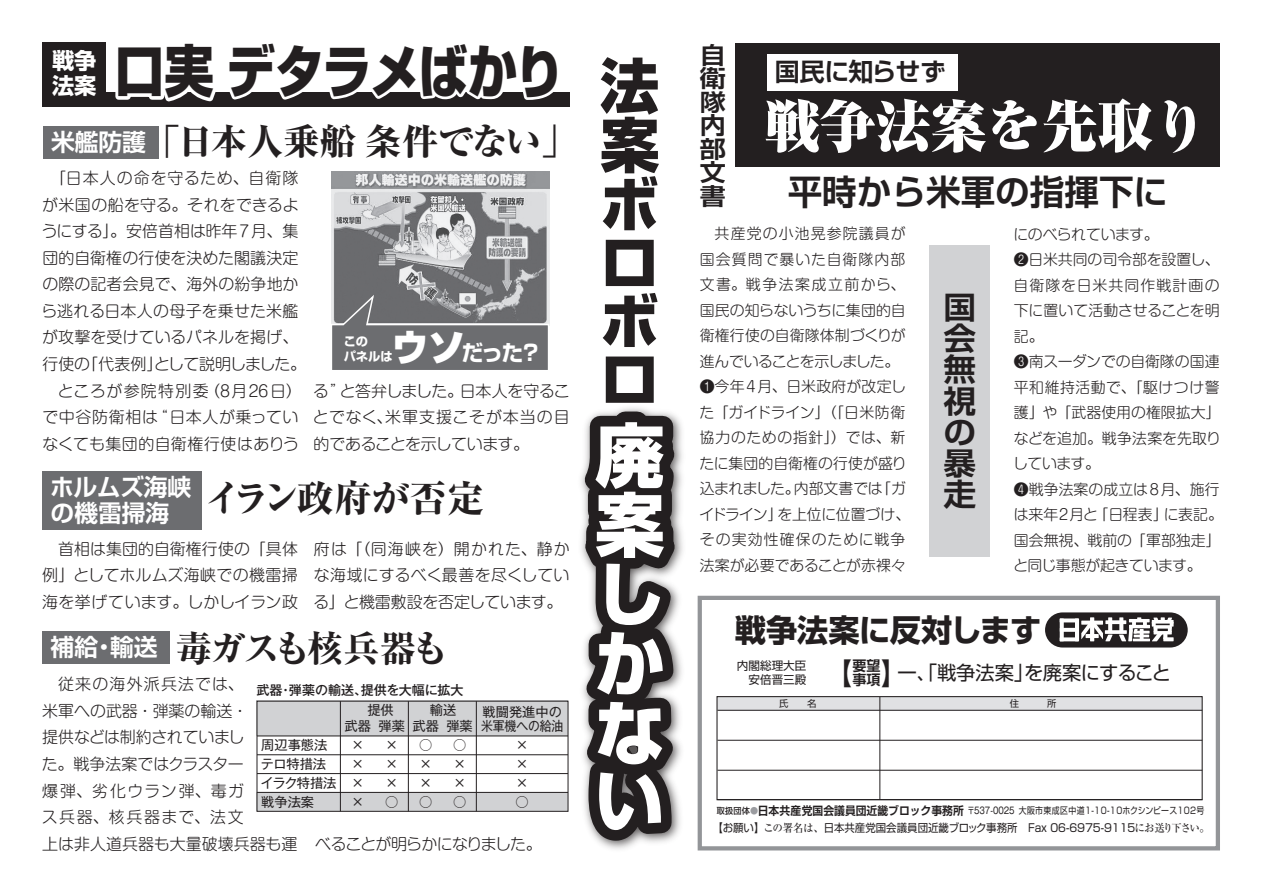
<style>
.page{position:relative;width:1263px;height:893px;background:#fff}
.page>*{position:absolute;margin:0;border:0;box-sizing:border-box;transform-origin:0 0}
.t1{font:800 69.6px/69.2px "Shin Go Pr 5";color:#fff;text-align:justify}
.t2{font:800 59.4px/58.8px "Shin Go Pr 5";color:#231f20;text-align:justify}
.t3{font:800 56.85px "Shin Go Pr 5";letter-spacing:-.03em;color:#231f20;scale:.88 1}
.t4{font:900 55.5px "Ryumin Pr 5";color:#fff}
.t5{font:800 37.5px "Ryumin Pr 5";color:#231f20}
.t6{font:800 36.3px "Ryumin Pr 5";letter-spacing:-.08em;color:#231f20}
.t7{font:800 36.3px "Ryumin Pr 5";color:#231f20}
.t8{font:700 34.65px "Shin Go Pr 5 De";color:#231f20}
.t9{font:700 31.2px "Shin Go Pr 5";letter-spacing:-.015em;color:#231f20}
.t10{font:700 31.2px/31.2px "Shin Go Pr 5 De";color:#231f20;text-align:justify;scale:1.05 1}
.t11{font:700 24.9px "Shin Go Pr 5 De";letter-spacing:-.03em;color:#231f20}
.t12{font:700 23.7px/26.1px "Shin Go Pr 5 De";color:#fff}
.t13{font:700 23.4px/23.4px "Shin Go Pr 5 De";color:#231f20;text-align:justify;scale:1.11 1}
.t14{font:700 22.2px/25px "Shin Go Pr 5";color:#fff}
.t15{font:700 21.9px "Shin Go Pr 5";color:#fff}
.t16{font:19.35px "Shin Go Pr 5";letter-spacing:-.03em;color:#231f20}
.t17{font:300 15.9px/26.5px "Shin M Go Pro";letter-spacing:.005em;color:#231f20;text-align:justify}
.t18{font:300 15.9px "Shin M Go Pro";letter-spacing:-.055em;color:#231f20}
.t19{font:300 14.85px/25.5px "Shin M Go Pro";color:#231f20}
.t20{font:700 14.1px "Shin Go Pr 5 De";color:#231f20}
.t21{font:13.2px/18.9px "Gothic MB101 Pr 5";color:#231f20;text-align:center}
.t22{font:500 13.05px "Gothic MB101 Pr 5";color:#231f20}
.t23{font:700 12.3px/14.7px "Shin Go Pr 5";color:#fff}
.t24{font:11.55px/14px "Shin Go Pr 5";color:#231f20}
.t25{font:11.1px "Shin Go Pr 5";color:#231f20;scale:.94 1}
.t26{font:9.3px "Shin Go Pr 5";letter-spacing:.05em;color:#231f20;scale:.85 1}
.t27{font:9.3px "Shin Go Pr 5";letter-spacing:.05em;color:#231f20}
.s1{font-size:56.7px}
.s2{font-weight:900;font-size:36.6px}
.s3{font-size:28.05px}
.s4{font-family:"Shin Go Pr 5 De";font-weight:700;font-size:28.05px}
.s5{font-weight:500;font-size:8.55px}
.s6{font-weight:500;font-size:8.55px;color:#9b9ca0}
.s7{font-family:"Shin Go Pr 5 De";font-weight:700;font-size:11.55px}
.s8{font-family:"Gothic MB101 Pr 5"}
.s9{font-family:"Ryumin Pr 5";font-weight:500}
</style>
<div class="page">
<div style="left:43px;top:92px;width:527px;height:14px;background:#231f20"></div>
<div style="left:43px;top:43px;width:63px;height:57px;background:#231f20"></div>
<div style="left:736px;top:43px;width:484px;height:123px;background:#231f20"></div>
<svg style="left:528px;top:407px;width:225px;height:444px"></svg>
<svg style="left:115px;top:92px;width:438px;height:10px"></svg>
<div style="left:43px;top:126px;width:115px;height:33px;background:#6c6d70"></div>
<div style="left:43px;top:471px;width:159px;height:58px;background:#6c6d70"></div>
<div style="left:767px;top:54px;width:190px;height:37px;background:#fff"></div>
<div style="left:43px;top:631px;width:127px;height:33px;background:#6c6d70"></div>
<div style="left:257px;top:701px;width:311px;height:35px;background:#d1d2d4"></div>
<div style="left:257px;top:792px;width:311px;height:19px;background:#d1d2d4"></div>
<div style="left:257px;top:701px;width:311px;height:111px;border:1px solid #231f20"></div>
<hr style="left:257px;top:735px;width:311px;height:1px;background:#231f20">
<hr style="left:257px;top:754px;width:311px;height:1px;background:#231f20">
<hr style="left:257px;top:773px;width:311px;height:1px;background:#231f20">
<hr style="left:257px;top:792px;width:311px;height:1px;background:#231f20">
<hr style="left:340px;top:701px;width:1px;height:110px;background:#231f20">
<hr style="left:408px;top:701px;width:1px;height:110px;background:#231f20">
<hr style="left:476px;top:701px;width:1px;height:110px;background:#231f20">
<div style="left:929px;top:245px;width:61px;height:312px;background:#d1d2d4"></div>
<div style="left:698px;top:596px;width:522px;height:254px;border:4px solid #939598"></div>
<div style="left:1045px;top:612px;width:143px;height:35px;background:#231f20;border-radius:18px"></div>
<svg style="left:1060px;top:618px;width:4px;height:23px"></svg>
<svg style="left:1105px;top:620px;width:21px;height:4px"></svg>
<svg style="left:1105px;top:630px;width:22px;height:4px"></svg>
<svg style="left:1060px;top:618px;width:18px;height:4px"></svg>
<svg style="left:1060px;top:628px;width:18px;height:4px"></svg>
<svg style="left:1060px;top:637px;width:18px;height:4px"></svg>
<hr style="left:1075px;top:618px;width:4px;height:23px;background:#fff">
<svg style="left:1081px;top:618px;width:31px;height:23px"></svg>
<svg style="left:1119px;top:617px;width:54px;height:24px"></svg>
<div style="left:717px;top:697px;width:485px;height:13px;background:#e0e1e3"></div>
<div style="left:716px;top:696px;width:487px;height:104px;border:1px solid #231f20"></div>
<hr style="left:717px;top:770px;width:485px;height:1px;background:#231f20">
<hr style="left:717px;top:740px;width:485px;height:1px;background:#231f20">
<hr style="left:717px;top:799px;width:485px;height:1px;background:#231f20">
<hr style="left:717px;top:710px;width:485px;height:1px;background:#231f20">
<hr style="left:880px;top:697px;width:1px;height:102px;background:#231f20">
<img style="left:331px;top:172px;width:218px;height:121px">
<svg style="left:331px;top:293px;width:219px;height:77px;background:#77787b"></svg>
<h3 class="t14" style="left:52px;top:47px;width:46px">戦争法案</h3>
<h3 class="t3" style="left:115px;top:26px;width:512px"><span class="s1">口実</span>デタラメばかり</h3>
<h3 class="t12" style="left:51px;top:127px;width:97px">米艦防護</h3>
<h3 class="t7" style="left:144px;top:113px;width:435px">「日本人乗船条件でない」</h3>
<p class="t17" style="left:42px;top:163px;width:266px;text-align:left">　「日本人の命を守るため、自衛隊が米国の船を守る。それをできるようにする」。安倍首相は昨年 7月、集団的自衛権の行使を決めた閣議決定の際の記者会見で、海外の紛争地から逃れる日本人の母子を乗せた米艦が攻撃を受けているパネルを掲げ、行使の「代表例」として説明しました。　ところが参院特別委（８月26日）で中谷防衛相は“日本人が乗っていなくても集団的自衛権行使はありう</p>
<p class="t23" style="left:344px;top:333px;width:51px">この<br>パネルは</p>
<h3 class="t15" style="left:392px;top:335px;width:151px"><span class="s2">ウソ</span>だった？</h3>
<p class="t17" style="left:313px;top:376px;width:258px">る”と答弁しました。日本人を守ることでなく、米軍支援こそが本当の目的であることを示しています。</p>
<h3 class="t12" style="left:50px;top:471px;width:143px">ホルムズ海峡の機雷掃海</h3>
<h3 class="t5" style="left:204px;top:468px;width:282px">イラン政府が否定</h3>
<p class="t17" style="left:42px;top:533px;width:257px">　首相は集団的自衛権行使の「具体例」としてホルムズ海峡での機雷掃海を挙げています。しかしイラン政</p>
<p class="t17" style="left:313px;top:533px;width:258px">府は「（同海峡を）開かれた、静かな海域にするべく最善を尽くしている」と機雷敷設を否定しています。</p>
<h3 class="t6" style="left:51px;top:620px;width:400px"><sup>補給・輸送</sup> 毒ガスも核兵器も</h3>
<p class="t17" style="left:42px;top:669px;width:257px;text-align:left">　従来の海外派兵法では、<br>米軍への武器・弾薬の輸送・<br>提供などは制約されていまし<br>た。戦争法案ではクラスター<br>爆弾、劣化ウラン弾、毒ガ<br>ス兵器、核兵器まで、法文<br>上は非人道兵器も大量破壊兵器も運</p>
<p class="t22" style="left:256px;top:679px;width:209px">武器・弾薬の輸送、提供を大幅に拡大</p>
<p class="t21" style="left:367px;top:700px;width:28px">提供</p>
<p class="t21" style="left:430px;top:700px;width:28px">輸送</p>
<p class="t21" style="left:481px;top:704px;width:84px;line-height:14px;text-align:left">戦闘発進中の米軍機への給油</p>
<p class="t21" style="left:344px;top:716px;width:28px">武器× × × ×</p>
<p class="t21" style="left:378px;top:716px;width:28px">弾薬× × × ○</p>
<p class="t21" style="left:412px;top:716px;width:28px">武器○ × × ○</p>
<p class="t21" style="left:446px;top:716px;width:28px">弾薬○ × × ○</p>
<p class="t21" style="left:261px;top:734px;width:77px;text-align:left">周辺事態法テロ特措法イラク特措法戦争法案</p>
<p class="t21" style="left:516px;top:735px;width:15px;text-align:justify">× × × ○</p>
<p class="t18" style="left:315px;top:831px;width:228px">べることが明らかになりました。</p>
<h2 class="t2" style="left:600px;top:52px;width:60px">法案ボロボロ</h2>
<h1 class="t1" style="left:595px;top:416px;width:71px">廃案しかない</h1>
<h3 class="t13" style="left:700px;top:41px;width:25px">自衛隊内部文書</h3>
<h3 class="t11" style="left:775px;top:51px;width:172px">国民に知らせず</h3>
<h3 class="t4" style="left:764px;top:82px;width:445px">戦争法案を先取り</h3>
<h3 class="t8" style="left:788px;top:163px;width:382px">平時から米軍の指揮下に</h3>
<p class="t19" style="left:699px;top:219px;width:212px">　共産党の小池晃参院議員が国会質問で暴いた自衛隊内部文書。戦争法案成立前から、国民の知らないうちに集団的自衛権行使の自衛隊体制づくりが進んでいることを示しました。<br>❶今年 4月、日米政府が改定した「ガイドライン」（「日米防衛協力のための指針」）では、新たに集団的自衛権の行使が盛り込まれました。内部文書では「ガイドライン」を上位に位置づけ、その実効性確保のために戦争法案が必要であることが赤裸々</p>
<p class="t19" style="left:1013px;top:220px;width:211px">にのべられています。<br>❷日米共同の司令部を設置し、自衛隊を日米共同作戦計画の下に置いて活動させることを明記。<br>❸南スーダンでの自衛隊の国連平和維持活動で、「駆けつけ警護」や「武器使用の権限拡大」などを追加。戦争法案を先取りしています。<br>❹戦争法案の成立は8月、施行は来年2月と「日程表」に表記。国会無視、戦前の「軍部独走」と同じ事態が起きています。</p>
<h3 class="t10" style="left:943px;top:289px;width:32px">国会無視の暴走</h3>
<h3 class="t9" style="left:735px;top:605px;width:308px">戦争法案に反対します</h3>
<p class="t24" style="left:737px;top:658px;width:71px">内閣総理大臣　安倍晋三殿</p>
<p class="t20" style="left:824px;top:654px;width:58px"><span class="s3">【</span>要望</p>
<p class="t16" style="left:852px;top:657px;width:320px"><sub>事項</sub><span class="s4">】</span>一、「戦争法案」を廃案にすること</p>
<p class="t27" style="left:779px;top:696px;width:39px">氏　　名</p>
<p class="t27" style="left:1010px;top:696px;width:48px">住　　　所</p>
<p class="t26" style="left:717px;top:803px;width:575px"><span class="s5">取扱団体</span><span class="s6">●</span><span class="s7">日本共産党国会議員団近畿ブロック事務所</span>〒<span class="s8">537-0025</span> 大阪市東成区中道1-10-10ホクシンピース102号</p>
<p class="t25" style="left:712px;top:819px;width:531px">【お願い】<span class="s9">この署名は、</span>日本共産党国会議員団近畿ブロック事務所　Fax ０６-６975-９１１５<span class="s9">にお送り下さい。</span></p>
</div>
